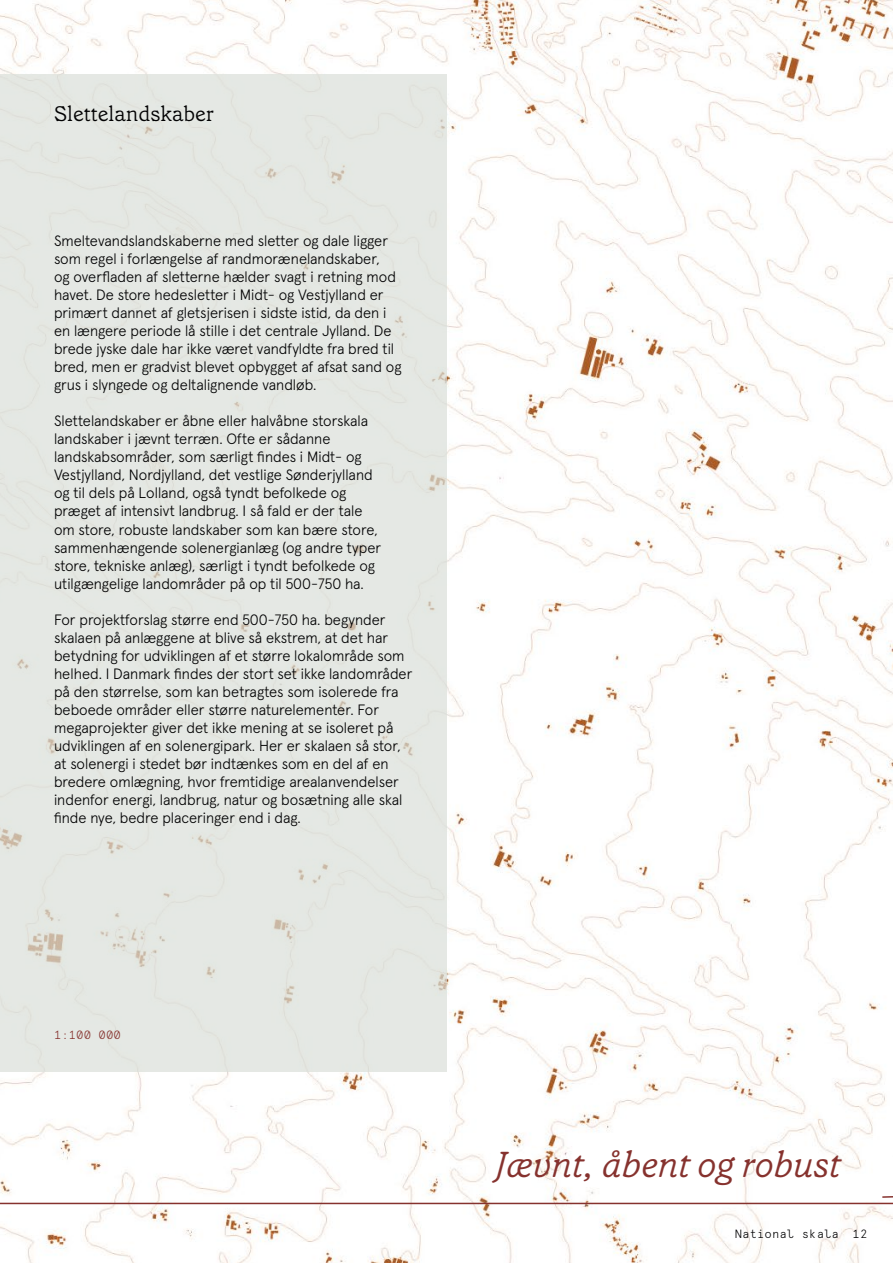
<style>
.page{position:relative;width:893px;height:1263px;background:#fff}
.page>*{position:absolute;margin:0;border:0;box-sizing:border-box;transform-origin:0 0}
.t1{font:italic 300 36px "Grenette Pro";color:#86322e}
.t2{font:300 21px "Grenette Pro";color:#020203}
.t3{font:300 15px/18px "Apercu Pro";color:#020203}
.t4{font:300 12px "Apercu Mono Pro";color:#020203}
.t5{font:300 12px "Apercu Mono Pro";color:#86322e}
</style>
<div class="page">
<img style="left:0;top:0;width:893px;height:1263px">
<hr style="left:0;top:1203px;width:893px;height:1px;background:#86322e">
<div style="left:0;top:74px;width:447px;height:997px;background:#e5e8e4"></div>
<svg style="left:881px;top:1154px;width:12px;height:56px"></svg>
<h2 class="t2" style="left:54px;top:99px;width:162px">Slettelandskaber</h2>
<p class="t3" style="left:54px;top:232px;width:349px">Smeltevandslandskaberne med sletter og dale ligger som regel i forlængelse af randmorænelandskaber,<br>og overfladen af sletterne hælder svagt i retning mod havet. De store hedesletter i Midt- og Vestjylland er primært dannet af gletsjerisen i sidste istid, da den i en længere periode lå stille i det centrale Jylland. De brede jyske dale har ikke været vandfyldte fra bred til bred, men er gradvist blevet opbygget af afsat sand og grus i slyngede og deltalignende vandløb.</p>
<p class="t3" style="left:54px;top:412px;width:329px">Slettelandskaber er åbne eller halvåbne storskala landskaber i jævnt terræn. Ofte er sådanne landskabsområder, som særligt findes i Midt- og Vestjylland, Nordjylland, det vestlige Sønderjylland og til dels på Lolland, også tyndt befolkede og præget af intensivt landbrug. I så fald er der tale om store, robuste landskaber som kan bære store, sammenhængende solenergianlæg (og andre typer store, tekniske anlæg), særligt i tyndt befolkede og utilgængelige landområder på op til 500-750 ha.</p>
<p class="t3" style="left:54px;top:610px;width:360px">For projektforslag større end 500-750 ha. begynder skalaen på anlæggene at blive så ekstrem, at det har betydning for udviklingen af et større lokalområde som helhed. I Danmark findes der stort set ikke landområder på den størrelse, som kan betragtes som isolerede fra beboede områder eller større naturelementer. For megaprojekter giver det ikke mening at se isoleret på udviklingen af en solenergipark. Her er skalaen så stor, at solenergi i stedet bør indtænkes som en del af en bredere omlægning, hvor fremtidige arealanvendelser indenfor energi, landbrug, natur og bosætning alle skal finde nye, bedre placeringer end i dag.</p>
<p class="t5" style="left:54px;top:1027px;width:68px">1:100 000</p>
<h1 class="t1" style="left:495px;top:1141px;width:348px">Jævnt, åbent og robust</h1>
<p class="t4" style="left:735px;top:1227px;width:134px">National skala 12</p>
</div>
